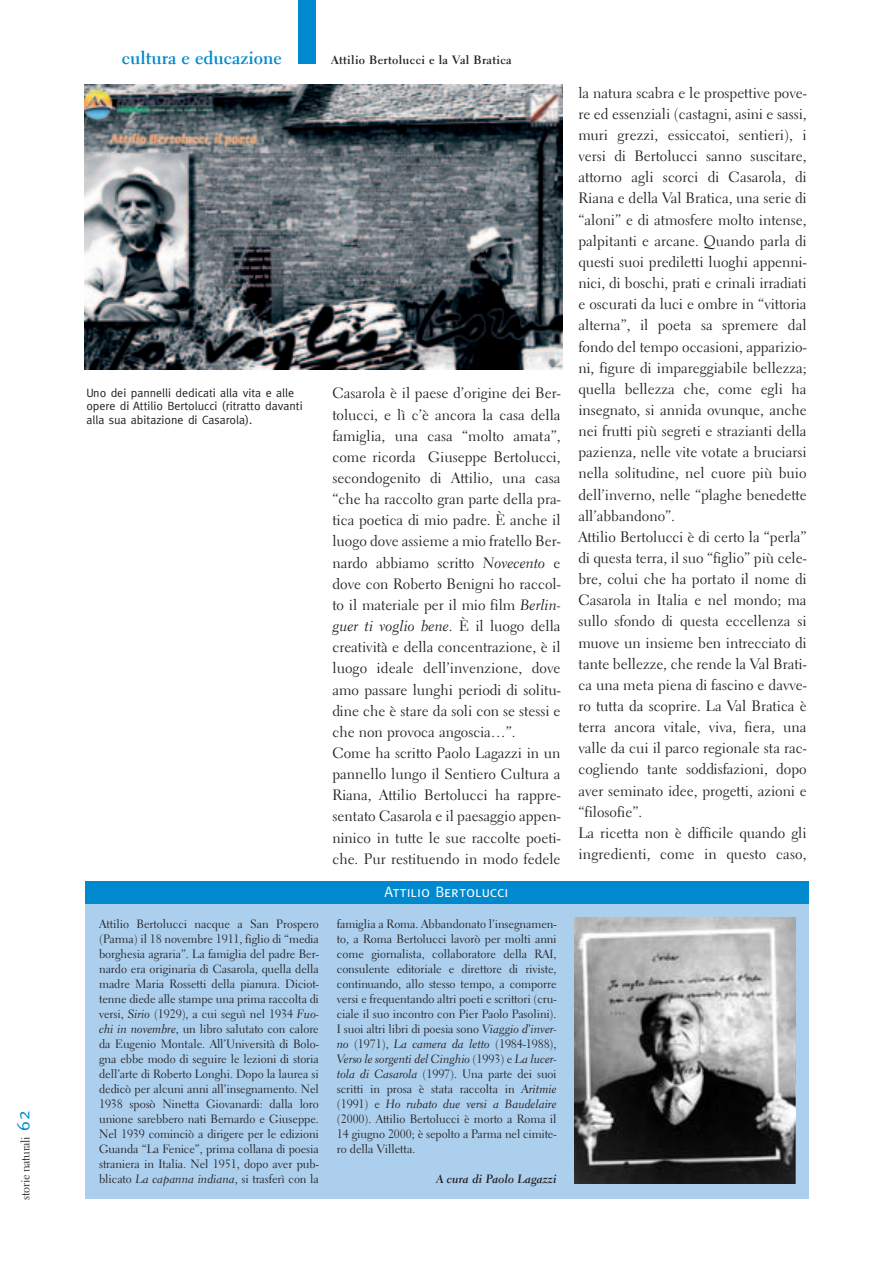
<style>
.page{position:relative;width:893px;height:1263px;background:#fff}
.page>*{position:absolute;margin:0;border:0;box-sizing:border-box;transform-origin:0 0}
.t1{font:700 18px "Electra LH";color:#0089cf}
.t2{font:15px/21.1px "Electra LH";color:#231f20}
.t3{font:15px "Electra LH Cursive";color:#231f20}
.t4{font:15px "Meta Caps";color:#fff}
.t5{font:12px/15px "Electra LH";letter-spacing:-.005em;color:#231f20;text-align:justify}
.t6{font:12px/13.5px "Meta";color:#231f20}
.t7{font:12px "Electra LH Cursive";letter-spacing:-.005em;color:#231f20}
.t8{font:700 12px "Electra LH";letter-spacing:.025em;color:#231f20}
.t9{font:12px "Electra LH Bold Cursive";color:#231f20}
.t10{font:12px "Electra LH";letter-spacing:-.025em;color:#231f20}
.s1{font-family:"Meta";font-size:18px;color:#0089cf}
.s2{font-family:"Electra LH Cursive"}
.s3{font-family:"Electra LH"}
</style>
<div class="page">
<div style="left:298px;top:0;width:17px;height:64px;background:#0089cf"></div>
<div style="left:85px;top:887px;width:723px;height:312px;background:#accfed"></div>
<div style="left:85px;top:881px;width:723px;height:22px;background:#0089cf"></div>
<img style="left:574px;top:917px;width:221px;height:266px">
<img style="left:85px;top:84px;width:477px;height:285px">
<p class="t10" style="left:21px;top:1200px;width:91px;rotate:-90deg">storie naturali <span class="s1">62</span></p>
<p class="t1" style="left:122px;top:50px;width:161px">cultura e educazione</p>
<p class="t8" style="left:331px;top:55px;width:182px">Attilio Bertolucci e la Val Bratica</p>
<p class="t6" style="left:86px;top:387px;width:218px">Uno dei pannelli dedicati alla vita e alle opere di Attilio Bertolucci (ritratto davanti alla sua abitazione di Casarola).</p>
<p class="t2" style="left:332px;top:384px;width:230px;text-align:justify">Casarola è il paese d’origine dei Ber&shy;tolucci, e lì c’è ancora la casa della famiglia, una casa “molto amata”, come ricorda Giuseppe Bertolucci, secondogenito di Attilio, una casa “che ha raccolto gran parte della pra&shy;tica poetica di mio padre. È anche il luogo dove assieme a mio fratello Ber&shy;nardo abbiamo scritto <span class="s2">Novecento</span> e dove con Roberto Benigni ho raccol&shy;to il materiale per il mio film <span class="s2">Berlin-</span></p>
<p class="t3" style="left:332px;top:620px;width:230px">guer ti voglio bene<span class="s3">. È il luogo della</span></p>
<p class="t2" style="left:332px;top:638px;width:230px">creatività e della concentrazione, è il luogo ideale dell’invenzione, dove amo passare lunghi periodi di solitu&shy;dine che è stare da soli con se stessi e che non provoca angoscia…”.<br>Come ha scritto Paolo Lagazzi in un pannello lungo il Sentiero Cultura a Riana, Attilio Bertolucci ha rappre&shy;sentato Casarola e il paesaggio appen&shy;ninico in tutte le sue raccolte poeti&shy;che. Pur restituendo in modo fedele</p>
<p class="t4" style="left:384px;top:883px;width:126px">Attilio Bertolucci</p>
<p class="t5" style="left:99px;top:917px;width:221px">Attilio Bertolucci nacque a San Prospero (Parma) il 18 novembre 1911, figlio di “media borghesia agraria”. La famiglia del padre Ber&shy;nardo era originaria di Casarola, quella della madre Maria Rossetti della pianura. Diciot&shy;tenne diede alle stampe una prima raccolta di versi, <span class="s2">Sirio</span> (1929), a cui seguì nel 1934 <span class="s2">Fuo&shy;chi in novembre</span>, un libro salutato con calore da Eugenio Montale. All’Università di Bolo&shy;gna ebbe modo di seguire le lezioni di storia dell’arte di Roberto Longhi. Dopo la laurea si dedicò per alcuni anni all’insegnamento. Nel 1938 sposò Ninetta Giovanardi: dalla loro unione sarebbero nati Bernardo e Giuseppe.<br>Nel 1939 cominciò a dirigere per le edizioni Guanda “La Fenice”, prima collana di poesia straniera in Italia. Nel 1951, dopo aver pub&shy;blicato <span class="s2">La capanna indiana</span>, si trasferì con la</p>
<p class="t5" style="left:337px;top:917px;width:221px">famiglia a Roma. Abbandonato l’insegnamen&shy;to, a Roma Bertolucci lavorò per molti anni come giornalista, collaboratore della RAI, consulente editoriale e direttore di riviste, continuando, allo stesso tempo, a comporre versi e frequentando altri poeti e scrittori (cru&shy;ciale il suo incontro con Pier Paolo Pasolini).<br>I suoi altri libri di poesia sono <span class="s2">Viaggio d’inver&shy;no</span> (1971), <span class="s2">La camera da letto</span> (1984-1988),</p>
<p class="t7" style="left:337px;top:1054px;width:221px">Verso le sorgenti del Cinghio <span class="s3">(1993) e</span> La lucer-</p>
<p class="t5" style="left:337px;top:1067px;width:221px"><span class="s2">tola di Casarola</span> (1997). Una parte dei suoi scritti in prosa è stata raccolta in <span class="s2">Aritmie</span></p>
<p class="t7" style="left:337px;top:1099px;width:221px"><span class="s3">(1991) e</span> Ho rubato due versi a Baudelaire</p>
<p class="t5" style="left:337px;top:1112px;width:221px">(2000). Attilio Bertolucci è morto a Roma il 14 giugno 2000; è sepolto a Parma nel cimite&shy;ro della Villetta.</p>
<p class="t9" style="left:436px;top:1174px;width:122px">A cura di Paolo Lagazzi</p>
<p class="t2" style="left:578px;top:83px;width:230px">la natura scabra e le prospettive pove&shy;re ed essenziali (castagni, asini e sassi, muri grezzi, essiccatoi, sentieri), i versi di Bertolucci sanno suscitare, attorno agli scorci di Casarola, di Riana e della Val Bratica, una serie di “aloni” e di atmosfere molto intense, palpitanti e arcane. Quando parla di questi suoi prediletti luoghi appenni&shy;nici, di boschi, prati e crinali irradiati e oscurati da luci e ombre in “vittoria alterna”, il poeta sa spremere dal fondo del tempo occasioni, apparizio&shy;ni, figure di impareggiabile bellezza; quella bellezza che, come egli ha insegnato, si annida ovunque, anche nei frutti più segreti e strazianti della pazienza, nelle vite votate a bruciarsi nella solitudine, nel cuore più buio dell’inverno, nelle “plaghe benedette all’abbandono”.<br>Attilio Bertolucci è di certo la “perla” di questa terra, il suo “figlio” più cele&shy;bre, colui che ha portato il nome di Casarola in Italia e nel mondo; ma sullo sfondo di questa eccellenza si muove un insieme ben intrecciato di tante bellezze, che rende la Val Brati&shy;ca una meta piena di fascino e davve&shy;ro tutta da scoprire. La Val Bratica è terra ancora vitale, viva, fiera, una valle da cui il parco regionale sta rac&shy;cogliendo tante soddisfazioni, dopo aver seminato idee, progetti, azioni e “filosofie”.<br>La ricetta non è difficile quando gli ingredienti, come in questo caso,</p>
</div>
